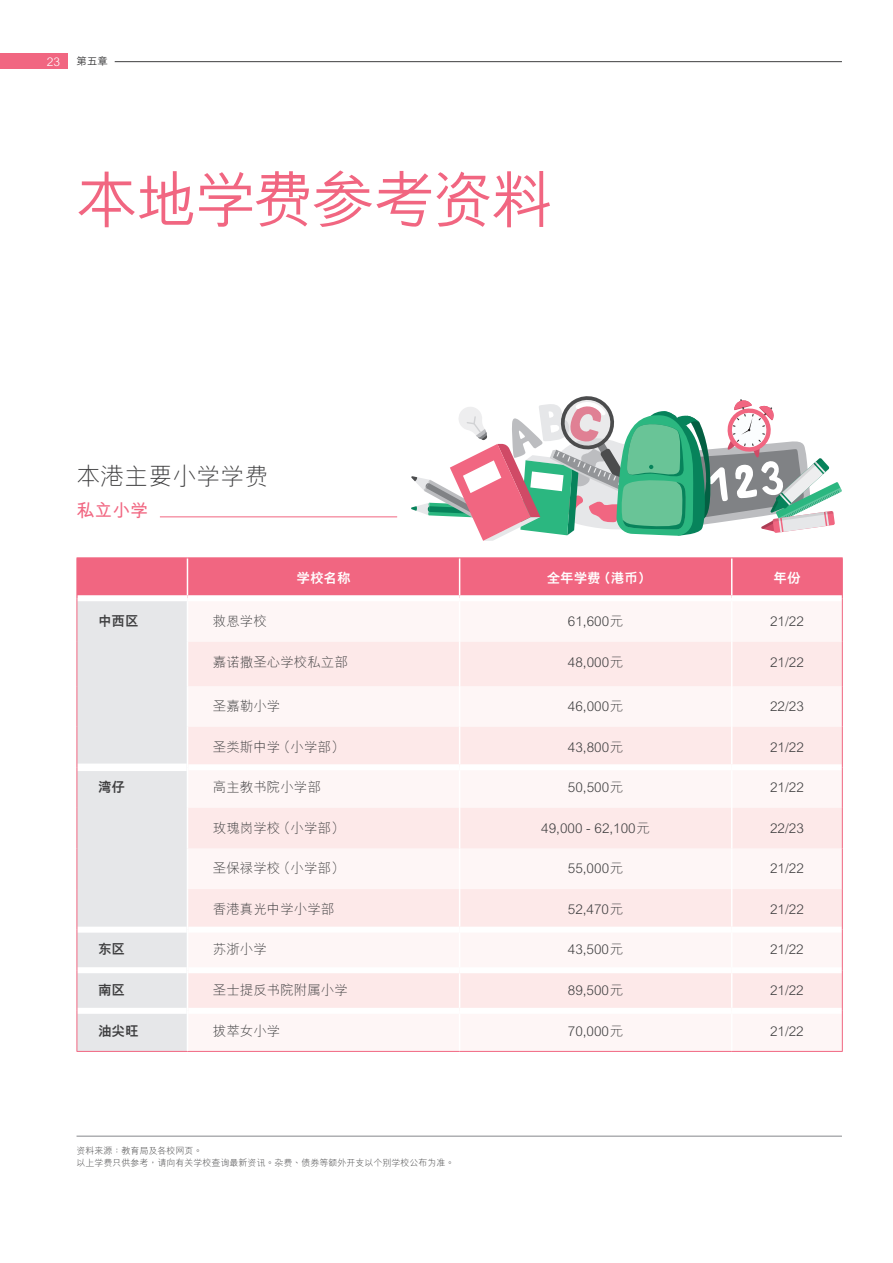
<style>
.page{position:relative;width:893px;height:1263px;background:#fff}
.page>*{position:absolute;margin:0;border:0;box-sizing:border-box;transform-origin:0 0}
.t1{font:500 61.5px "M Hei PR Cfor HSBC";letter-spacing:-.04em;color:#f16681}
.t2{font:300 24px "M Hei PR Cfor HSBC";color:#3e3e3f}
.t3{font:700 18px "M Hei PR Cfor HSBC";color:#f16681}
.t4{font:300 13.5px "M Hei PR Cfor HSBC";color:#3e3e3f}
.t5{font:800 13.5px "M Hei PR Cfor HSBC";color:#fff}
.t6{font:800 13.5px "M Hei PR Cfor HSBC";color:#3e3e3f}
.t7{font:300 12px "M Hei H Kfor HSBC";color:#fff}
.t8{font:500 10.5px "M Hei PR Cfor HSBC";color:#3e3e3f}
.t9{font:300 9px/12px "M Hei PR Cfor HSBC";color:#3e3e3f}
.s1{font-family:"M Hei H Kfor HSBC"}
</style>
<div class="page">
<div style="left:0;top:53px;width:68px;height:16px;background:#f16681"></div>
<hr style="left:115px;top:61px;width:727px;height:1px;background:#3e3e3f">
<div style="left:78px;top:558px;width:764px;height:37px;background:#f16681"></div>
<div style="left:78px;top:601px;width:109px;height:450px;background:#e6e7e9"></div>
<div style="left:188px;top:601px;width:654px;height:450px;background:#fef6f6"></div>
<svg style="left:188px;top:642px;width:654px;height:366px;fill:#fde9e9"></svg>
<hr style="left:459px;top:558px;width:1px;height:37px;background:#fff">
<hr style="left:731px;top:558px;width:1px;height:37px;background:#fff">
<hr style="left:460px;top:557px;width:272px;height:1px;background:#f16681">
<hr style="left:459px;top:601px;width:1px;height:41px;background:#fff">
<hr style="left:731px;top:601px;width:1px;height:41px;background:#fff">
<hr style="left:459px;top:642px;width:1px;height:44px;background:#fff">
<hr style="left:731px;top:642px;width:1px;height:44px;background:#fff">
<hr style="left:459px;top:686px;width:1px;height:41px;background:#fff">
<hr style="left:731px;top:686px;width:1px;height:41px;background:#fff">
<hr style="left:459px;top:727px;width:1px;height:37px;background:#fff">
<hr style="left:731px;top:727px;width:1px;height:37px;background:#fff">
<hr style="left:459px;top:770px;width:1px;height:38px;background:#fff">
<hr style="left:731px;top:770px;width:1px;height:38px;background:#fff">
<hr style="left:459px;top:808px;width:1px;height:40px;background:#fff">
<hr style="left:731px;top:808px;width:1px;height:40px;background:#fff">
<hr style="left:459px;top:848px;width:1px;height:41px;background:#fff">
<hr style="left:731px;top:848px;width:1px;height:41px;background:#fff">
<hr style="left:459px;top:933px;width:1px;height:34px;background:#fff">
<hr style="left:731px;top:933px;width:1px;height:34px;background:#fff">
<hr style="left:459px;top:973px;width:1px;height:35px;background:#fff">
<hr style="left:731px;top:973px;width:1px;height:35px;background:#fff">
<hr style="left:459px;top:1014px;width:1px;height:37px;background:#fff">
<hr style="left:731px;top:1014px;width:1px;height:37px;background:#fff">
<hr style="left:459px;top:889px;width:1px;height:38px;background:#fff">
<hr style="left:731px;top:889px;width:1px;height:38px;background:#fff">
<hr style="left:187px;top:558px;width:1px;height:37px;background:#fff">
<div style="left:77px;top:763px;width:110px;height:8px;background:#fff"></div>
<hr style="left:77px;top:557px;width:110px;height:1px;background:#f16681">
<hr style="left:187px;top:557px;width:273px;height:1px;background:#f16681">
<hr style="left:732px;top:557px;width:111px;height:1px;background:#f16681">
<hr style="left:187px;top:1051px;width:273px;height:1px;background:#f16681">
<hr style="left:460px;top:1051px;width:272px;height:1px;background:#f16681">
<hr style="left:732px;top:1051px;width:111px;height:1px;background:#f16681">
<div style="left:188px;top:764px;width:272px;height:6px;background:#fff"></div>
<div style="left:460px;top:764px;width:272px;height:6px;background:#fff"></div>
<div style="left:732px;top:764px;width:110px;height:6px;background:#fff"></div>
<div style="left:188px;top:927px;width:272px;height:6px;background:#fff"></div>
<div style="left:460px;top:927px;width:272px;height:6px;background:#fff"></div>
<div style="left:732px;top:927px;width:110px;height:6px;background:#fff"></div>
<div style="left:188px;top:967px;width:272px;height:6px;background:#fff"></div>
<div style="left:460px;top:967px;width:272px;height:6px;background:#fff"></div>
<div style="left:732px;top:967px;width:110px;height:6px;background:#fff"></div>
<div style="left:188px;top:1008px;width:272px;height:6px;background:#fff"></div>
<div style="left:460px;top:1008px;width:272px;height:6px;background:#fff"></div>
<div style="left:732px;top:1008px;width:110px;height:6px;background:#fff"></div>
<div style="left:77px;top:927px;width:110px;height:6px;background:#fff"></div>
<div style="left:77px;top:967px;width:110px;height:6px;background:#fff"></div>
<div style="left:77px;top:1008px;width:110px;height:6px;background:#fff"></div>
<hr style="left:77px;top:1051px;width:110px;height:1px;background:#f16681">
<hr style="left:77px;top:598px;width:1px;height:44px;background:#f16681">
<hr style="left:77px;top:642px;width:1px;height:44px;background:#f16681">
<hr style="left:77px;top:686px;width:1px;height:41px;background:#f16681">
<hr style="left:77px;top:727px;width:1px;height:40px;background:#f16681">
<hr style="left:842px;top:598px;width:1px;height:44px;background:#f16681">
<hr style="left:842px;top:642px;width:1px;height:44px;background:#f16681">
<hr style="left:842px;top:686px;width:1px;height:41px;background:#f16681">
<hr style="left:842px;top:727px;width:1px;height:40px;background:#f16681">
<hr style="left:77px;top:767px;width:1px;height:41px;background:#f16681">
<hr style="left:77px;top:808px;width:1px;height:40px;background:#f16681">
<hr style="left:77px;top:848px;width:1px;height:41px;background:#f16681">
<hr style="left:77px;top:889px;width:1px;height:41px;background:#f16681">
<hr style="left:842px;top:767px;width:1px;height:41px;background:#f16681">
<hr style="left:842px;top:808px;width:1px;height:40px;background:#f16681">
<hr style="left:842px;top:848px;width:1px;height:41px;background:#f16681">
<hr style="left:842px;top:889px;width:1px;height:41px;background:#f16681">
<hr style="left:77px;top:930px;width:1px;height:40px;background:#f16681">
<hr style="left:842px;top:930px;width:1px;height:40px;background:#f16681">
<hr style="left:77px;top:970px;width:1px;height:41px;background:#f16681">
<hr style="left:842px;top:970px;width:1px;height:41px;background:#f16681">
<hr style="left:77px;top:1011px;width:1px;height:40px;background:#f16681">
<hr style="left:842px;top:1011px;width:1px;height:40px;background:#f16681">
<hr style="left:77px;top:558px;width:1px;height:40px;background:#f16681">
<hr style="left:842px;top:558px;width:1px;height:40px;background:#f16681">
<svg style="left:411px;top:396px;width:431px;height:145px"></svg>
<hr style="left:160px;top:517px;width:237px;height:1px;background:#f16681">
<hr style="left:77px;top:1135px;width:765px;height:2px;background:#939598">
<p class="t7" style="left:47px;top:55px;width:15px">23</p>
<p class="t8" style="left:77px;top:56px;width:33px">第五章</p>
<h1 class="t1" style="left:77px;top:166px;width:478px">本地学费参考资料</h1>
<h2 class="t2" style="left:77px;top:463px;width:194px">本港主要小学学费</h2>
<h3 class="t3" style="left:77px;top:500px;width:74px">私立小学</h3>
<p class="t5" style="left:297px;top:570px;width:55px">学校名称</p>
<p class="t5" style="left:547px;top:570px;width:106px">全年学费（港币）</p>
<p class="t5" style="left:773px;top:570px;width:28px">年份</p>
<p class="t6" style="left:98px;top:613px;width:42px">中西区</p>
<p class="t4" style="left:213px;top:614px;width:55px">救恩学校</p>
<p class="t4" style="left:568px;top:614px;width:57px">61,600元</p>
<p class="t4" style="left:770px;top:614px;width:35px">21/22</p>
<p class="t4" style="left:213px;top:654px;width:136px">嘉诺撒圣心学校私立部</p>
<p class="t4" style="left:568px;top:654px;width:57px">48,000元</p>
<p class="t4" style="left:770px;top:654px;width:35px">21/22</p>
<p class="t4" style="left:213px;top:699px;width:69px">圣嘉勒小学</p>
<p class="t4" style="left:568px;top:699px;width:57px">46,000元</p>
<p class="t4" style="left:770px;top:699px;width:35px">22/23</p>
<p class="t4" style="left:213px;top:739px;width:133px">圣类斯中学（小学部）</p>
<p class="t4" style="left:568px;top:739px;width:57px">43,800元</p>
<p class="t4" style="left:770px;top:739px;width:35px">21/22</p>
<p class="t6" style="left:98px;top:779px;width:28px">湾仔</p>
<p class="t4" style="left:213px;top:780px;width:109px">高主教书院小学部</p>
<p class="t4" style="left:568px;top:780px;width:57px">50,500元</p>
<p class="t4" style="left:770px;top:780px;width:35px">21/22</p>
<p class="t4" style="left:213px;top:820px;width:133px">玫瑰岗学校（小学部）</p>
<p class="t4" style="left:541px;top:820px;width:110px">49,000 - 62,100元</p>
<p class="t4" style="left:770px;top:820px;width:35px">22/23</p>
<p class="t4" style="left:213px;top:861px;width:133px">圣保禄学校（小学部）</p>
<p class="t4" style="left:568px;top:861px;width:57px">55,000元</p>
<p class="t4" style="left:770px;top:861px;width:35px">21/22</p>
<p class="t4" style="left:213px;top:902px;width:123px">香港真光中学小学部</p>
<p class="t4" style="left:568px;top:902px;width:57px">52,470元</p>
<p class="t4" style="left:770px;top:902px;width:35px">21/22</p>
<p class="t6" style="left:98px;top:942px;width:28px">东区</p>
<p class="t4" style="left:213px;top:942px;width:55px">苏浙小学</p>
<p class="t4" style="left:568px;top:942px;width:57px">43,500元</p>
<p class="t4" style="left:770px;top:942px;width:35px">21/22</p>
<p class="t6" style="left:98px;top:982px;width:28px">南区</p>
<p class="t4" style="left:213px;top:983px;width:136px">圣士提反书院附属小学</p>
<p class="t4" style="left:568px;top:983px;width:57px">89,500元</p>
<p class="t4" style="left:770px;top:983px;width:35px">21/22</p>
<p class="t6" style="left:98px;top:1023px;width:42px">油尖旺</p>
<p class="t4" style="left:213px;top:1023px;width:69px">拔萃女小学</p>
<p class="t4" style="left:568px;top:1023px;width:57px">70,000元</p>
<p class="t4" style="left:770px;top:1023px;width:35px">21/22</p>
<p class="t9" style="left:77px;top:1145px;width:379px">资料来源<span class="s1">：</span>教育局及各校网页<span class="s1">。<br></span>以上学费只供参考<span class="s1">，</span>请向有关学校查询最新资讯<span class="s1">。</span>杂费丶债券等额外开支以个别学校公布为准<span class="s1">。</span></p>
</div>
